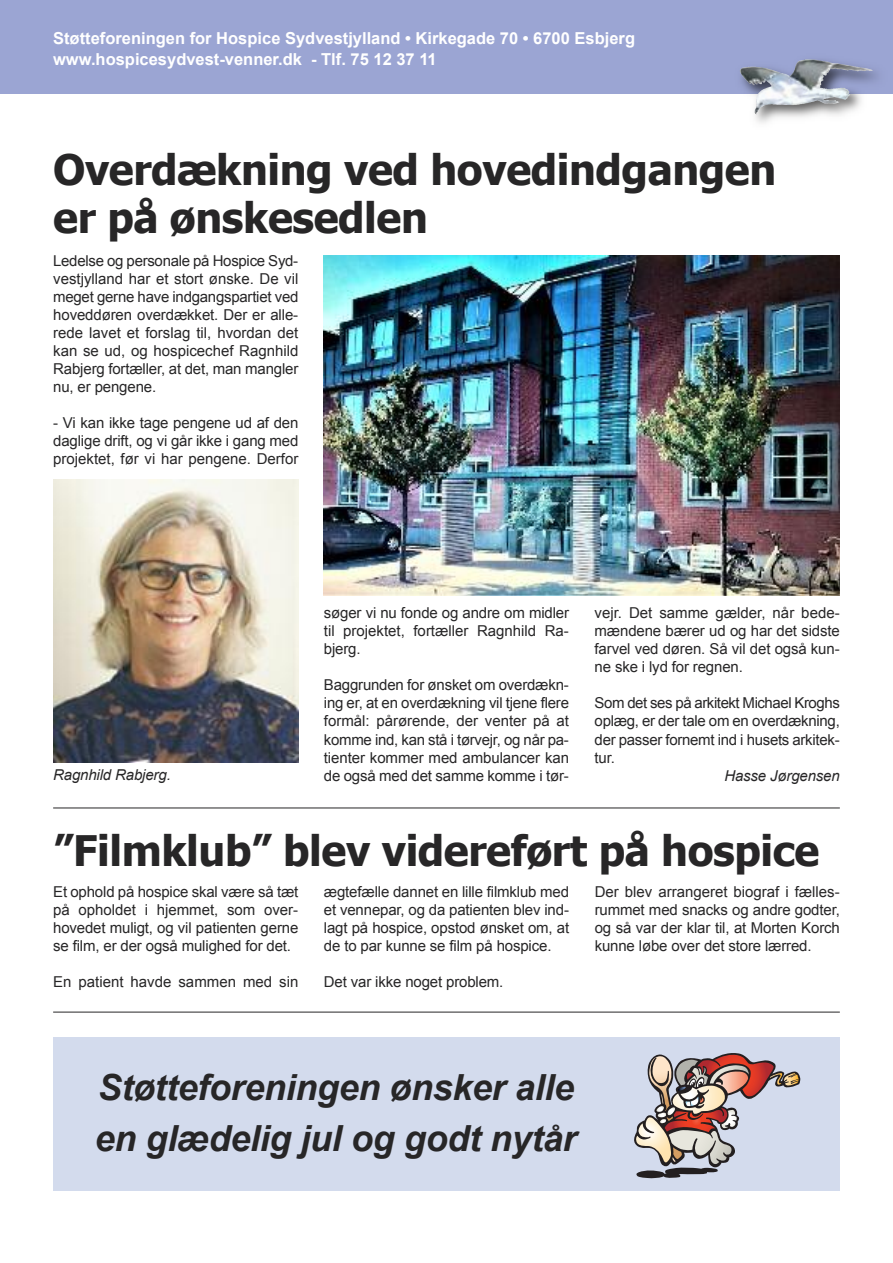
<style>
.page{position:relative;width:893px;height:1263px;background:#fff}
.page>*{position:absolute;margin:0;border:0;box-sizing:border-box;transform-origin:0 0}
.t1{font:700 42px/48px "Tahoma";letter-spacing:-.01em;color:#272627}
.t2{font:italic 700 36px/51px "Arial";letter-spacing:-.01em;color:#272627}
.t3{font:700 16.5px/21px "Arial";color:#fff}
.t4{font:15px/18px "Arial";letter-spacing:-.01em;color:#272627;text-align:justify}
.t5{font:italic 15px "Arial";letter-spacing:-.01em;color:#272627}
</style>
<div class="page">
<div style="left:0;top:0;width:893px;height:94px;background:#9ba5d3"></div>
<img style="left:740px;top:59px;width:138px;height:64px">
<img style="left:805px;top:59px;width:68px;height:12px">
<img style="left:324px;top:255px;width:516px;height:341px">
<img style="left:53px;top:480px;width:245px;height:282px">
<hr style="left:53px;top:807px;width:787px;height:1px;background:#272627">
<hr style="left:53px;top:1012px;width:787px;height:1px;background:#272627">
<div style="left:53px;top:1037px;width:787px;height:154px;background:#d3dbed"></div>
<svg style="left:634px;top:1053px;width:166px;height:125px"></svg>
<p class="t3" style="left:53px;top:28px;width:583px">Støtteforeningen for Hospice Sydvestjylland • Kirkegade 70 • 6700 Esbjerg www.hospicesydvest-venner.dk - Tlf. 75 12 37 11</p>
<h1 class="t1" style="left:53px;top:145px;width:725px">Overdækning ved hovedindgangen er på ønskesedlen</h1>
<p class="t4" style="left:53px;top:252px;width:247px">Ledelse og personale på Hospice Syd&shy;vestjylland har et stort ønske. De vil meget gerne have indgangspartiet ved hoveddøren overdækket. Der er alle&shy;rede lavet et forslag til, hvordan det kan se ud, og hospicechef Ragnhild Rabjerg fortæller, at det, man mangler nu, er pengene.</p>
<p class="t4" style="left:53px;top:414px;width:247px">- Vi kan ikke tage pengene ud af den daglige drift, og vi går ikke i gang med projektet, før vi har pengene. Derfor</p>
<p class="t4" style="left:595px;top:604px;width:247px">vejr. Det samme gælder, når bede&shy;mændene bærer ud og har det sidste farvel ved døren. Så vil det også kun&shy;ne ske i lyd for regnen.</p>
<p class="t4" style="left:595px;top:694px;width:247px">Som det ses på arkitekt Michael Kroghs oplæg, er der tale om en overdækning, der passer fornemt ind i husets arkitek&shy;tur.</p>
<p class="t4" style="left:324px;top:604px;width:247px">søger vi nu fonde og andre om midler til projektet, fortæller Ragnhild Ra&shy;bjerg.</p>
<p class="t4" style="left:324px;top:676px;width:247px">Baggrunden for ønsket om overdækn&shy;ing er, at en overdækning vil tjene flere formål: pårørende, der venter på at komme ind, kan stå i tørvejr, og når pa&shy;tienter kommer med ambulancer kan de også med det samme komme i tør-</p>
<p class="t5" style="left:53px;top:767px;width:119px">Ragnhild Rabjerg.</p>
<p class="t5" style="left:724px;top:767px;width:117px">Hasse Jørgensen</p>
<h1 class="t1" style="left:53px;top:825px;width:768px">”Filmklub” blev videreført på hospice</h1>
<p class="t4" style="left:53px;top:883px;width:247px">Et ophold på hospice skal være så tæt på opholdet i hjemmet, som over&shy;hovedet muligt, og vil patienten gerne se film, er der også mulighed for det.</p>
<p class="t4" style="left:53px;top:973px;width:247px">En patient havde sammen med sin</p>
<p class="t4" style="left:324px;top:883px;width:247px">ægtefælle dannet en lille filmklub med et vennepar, og da patienten blev ind&shy;lagt på hospice, opstod ønsket om, at de to par kunne se film på hospice.</p>
<p class="t4" style="left:324px;top:973px;width:181px">Det var ikke noget problem.</p>
<p class="t4" style="left:595px;top:883px;width:247px">Der blev arrangeret biograf i fælles&shy;rummet med snacks og andre godter, og så var der klar til, at Morten Korch kunne løbe over det store lærred.</p>
<h2 class="t2" style="left:95px;top:1062px;width:483px">Støtteforeningen ønsker alle en glædelig jul og godt nytår</h2>
</div>
